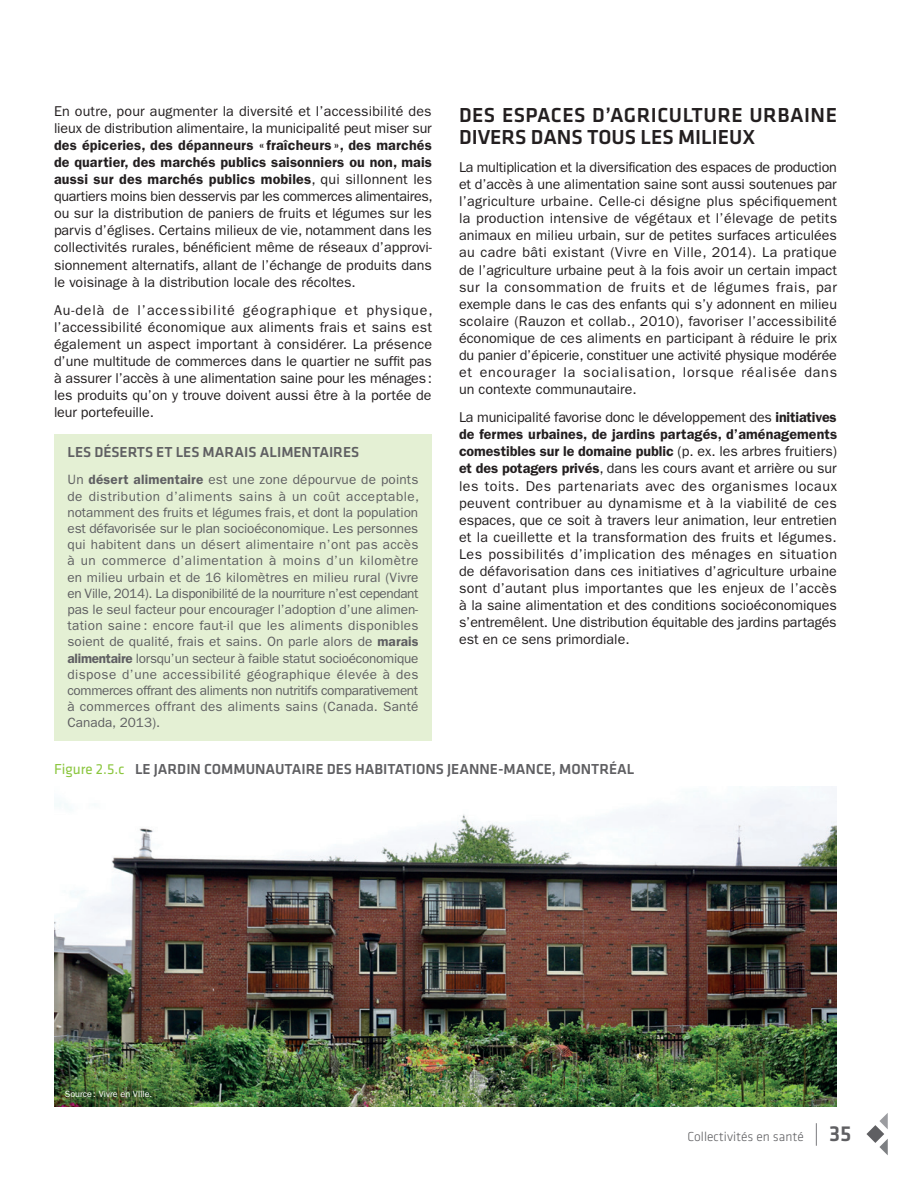
<style>
.page{position:relative;width:918px;height:1188px;background:#fff}
.page>*{position:absolute;margin:0;border:0;box-sizing:border-box;transform-origin:0 0}
.t1{font:500 21px/22.5px "Klavika Basic";letter-spacing:.005em;color:#231f20}
.t2{font:500 15px "Klavika Basic";color:#5f5f62}
.t3{font:14.25px/17.1px "Franklin Gothic LT Pro";color:#231f20;text-align:justify}
.t4{font:14.25px/17.1px "Franklin Gothic LT Pro Dm";letter-spacing:.005em;color:#231f20;text-align:justify}
.t5{font:13.5px/16.2px "Franklin Gothic LT Pro";letter-spacing:.02em;color:#5f5f62;text-align:justify}
.t6{font:300 13.5px "Klavika Basic";color:#5f5f62}
.t7{font:9px "Franklin Gothic LT Pro";color:#fff}
.s1{font-family:"Franklin Gothic LT Pro"}
.s2{font-family:"Franklin Gothic LT Pro Dm"}
.s3{font-weight:400;color:#8bc63e}
.s4{font-size:22.5px}
.s5{font-weight:500;font-size:22.5px}
</style>
<div class="page">
<svg style="left:866px;top:1113px;width:22px;height:42px"></svg>
<div style="left:54px;top:434px;width:378px;height:307px;background:#e4f0d4"></div>
<img style="left:54px;top:787px;width:783px;height:320px">
<p class="t3" style="left:54px;top:102px;width:379px">En outre, pour augmenter la diversité et l’accessibilité des lieux de distribution alimentaire, la municipalité peut miser sur</p>
<p class="t4" style="left:54px;top:136px;width:380px">des épiceries, des dépanneurs « fraîcheurs », des marchés de quartier, des marchés publics saisonniers ou non, mais aussi sur des marchés publics mobiles<span class="s1">, qui sillonnent les</span></p>
<p class="t3" style="left:54px;top:188px;width:380px">quartiers moins bien desservis par les commerces alimentaires, ou sur la distribution de paniers de fruits et légumes sur les parvis d’églises. Certains milieux de vie, notamment dans les collectivités rurales, bénéficient même de réseaux d’approvi&shy;sionnement alternatifs, allant de l’échange de produits dans le voisinage à la distribution locale des récoltes.</p>
<p class="t3" style="left:54px;top:301px;width:380px">Au-delà de l’accessibilité géographique et physique, l’accessibilité économique aux aliments frais et sains est également un aspect important à considérer. La présence d’une multitude de commerces dans le quartier ne suffit pas à assurer l’accès à une alimentation saine pour les ménages: les produits qu’on y trouve doivent aussi être à la portée de leur portefeuille.</p>
<p class="t2" style="left:68px;top:442px;width:293px">LES DÉSERTS ET LES MARAIS ALIMENTAIRES</p>
<p class="t5" style="left:68px;top:472px;width:353px">Un <span class="s2">désert alimentaire</span> est une zone dépourvue de points de distribution d’aliments sains à un coût acceptable, notamment des fruits et légumes frais, et dont la population est défavorisée sur le plan socioéconomique. Les personnes qui habitent dans un désert alimentaire n’ont pas accès à un commerce d’alimentation à moins d’un kilomètre en milieu urbain et de 16 kilomètres en milieu rural (Vivre en Ville, 2014). La disponibilité de la nourriture n’est cependant pas le seul facteur pour encourager l’adoption d’une alimen&shy;tation saine : encore faut-il que les aliments disponibles soient de qualité, frais et sains. On parle alors de <span class="s2">marais alimentaire</span> lorsqu’un secteur à faible statut socioéconomique dispose d’une accessibilité géographique élevée à des commerces offrant des aliments non nutritifs comparativement à commerces offrant des aliments sains (Canada. Santé Canada, 2013).</p>
<h1 class="t1" style="left:459px;top:103px;width:379px">DES ESPACES D’AGRICULTURE URBAINE<br>DIVERS DANS TOUS LES MILIEUX</h1>
<p class="t3" style="left:459px;top:159px;width:380px">La multiplication et la diversification des espaces de production et d’accès à une alimentation saine sont aussi soutenues par l’agriculture urbaine. Celle-ci désigne plus spécifiquement la production intensive de végétaux et l’élevage de petits animaux en milieu urbain, sur de petites surfaces articulées au cadre bâti existant (Vivre en Ville, 2014). La pratique de l’agriculture urbaine peut à la fois avoir un certain impact sur la consommation de fruits et de légumes frais, par exemple dans le cas des enfants qui s’y adonnent en milieu scolaire (Rauzon et collab., 2010), favoriser l’accessibilité économique de ces aliments en participant à réduire le prix du panier d’épicerie, constituer une activité physique modérée et encourager la socialisation, lorsque réalisée dans un contexte communautaire.</p>
<p class="t3" style="left:459px;top:409px;width:379px">La municipalité favorise donc le développement des <span class="s2">initiatives</span></p>
<p class="t4" style="left:459px;top:426px;width:380px">de fermes urbaines, de jardins partagés, d’aménagements comestibles sur le domaine public <span class="s1">(p. ex. les arbres fruitiers)</span></p>
<p class="t3" style="left:459px;top:460px;width:380px"><span class="s2">et des potagers privés</span>, dans les cours avant et arrière ou sur les toits. Des partenariats avec des organismes locaux peuvent contribuer au dynamisme et à la viabilité de ces espaces, que ce soit à travers leur animation, leur entretien et la cueillette et la transformation des fruits et légumes.<br>Les possibilités d’implication des ménages en situation de défavorisation dans ces initiatives d’agriculture urbaine sont d’autant plus importantes que les enjeux de l’accès à la saine alimentation et des conditions socioéconomiques s’entremêlent. Une distribution équitable des jardins partagés est en ce sens primordiale.</p>
<p class="t2" style="left:54px;top:759px;width:582px"><span class="s3">Figure 2.5.c</span> LE JARDIN COMMUNAUTAIRE DES HABITATIONS JEANNE-MANCE, MONTRÉAL</p>
<p class="t7" style="left:65px;top:1089px;width:89px">Source: Vivre en Ville.</p>
<p class="t6" style="left:688px;top:1129px;width:165px">Collectivités en santé <span class="s4">|</span> <span class="s5">35</span></p>
</div>
